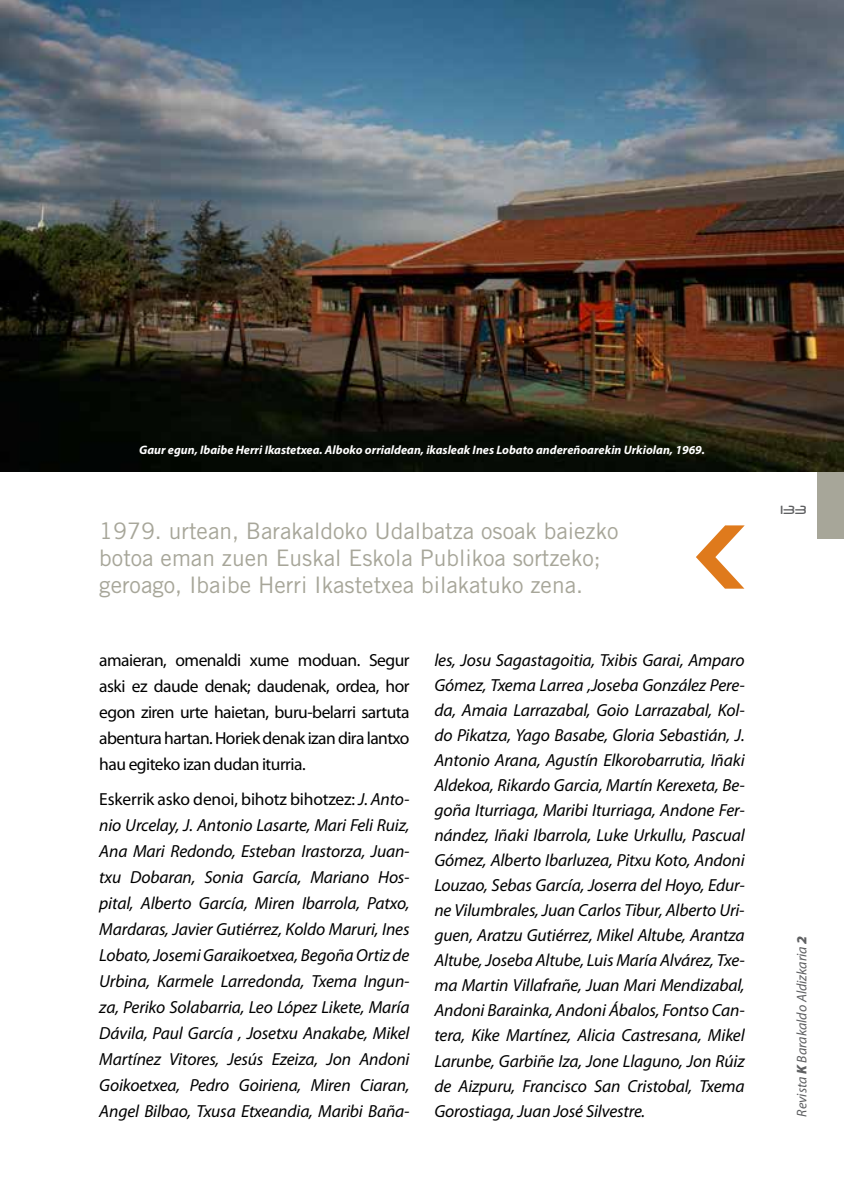
<style>
.page{position:relative;width:844px;height:1191px;background:#fff}
.page>*{position:absolute;margin:0;border:0;box-sizing:border-box;transform-origin:0 0}
.t1{font:22.75px/27.3px "Trade Gothic";color:#a7a699}
.t2{font:italic 17.5px/25px "Myriad Pro";letter-spacing:-.01em;color:#000;text-align:justify}
.t3{font:17.5px/25.9px "Myriad Pro";letter-spacing:-.03em;color:#000;text-align:justify}
.t4{font:italic 14px "Myriad Pro";color:#5f6062}
.t5{font:14px "Neuropol";color:#5f6062}
.t6{font:italic 700 12.25px "Myriad Pro";color:#fff}
.s1{font-style:normal}
.s2{font-weight:900}
</style>
<div class="page">
<div style="left:817px;top:471px;width:26px;height:67px;background:#a7a699"></div>
<img style="left:0;top:0;width:843px;height:471px">
<svg style="left:696px;top:525px;width:48px;height:63px"></svg>
<p class="t6" style="left:139px;top:442px;width:567px">Gaur egun, Ibaibe Herri Ikastetxea. Alboko orrialdean, ikasleak Ines Lobato andereñoarekin Urkiolan, 1969.</p>
<h1 class="t1" style="left:99px;top:516px;width:520px">1979. urtean, Barakaldoko Udalbatza osoak baiezko botoa eman zuen Euskal Eskola Publikoa sortzeko; geroago, Ibaibe Herri Ikastetxea bilakatuko zena.</h1>
<p class="t3" style="left:99px;top:646px;width:312px">amaieran, omenaldi xume moduan. Segur aski ez daude denak; daudenak, ordea, hor egon ziren urte haietan, buru-belarri sartuta abentura hartan. Horiek denak izan dira lantxo hau egiteko izan dudan iturria.</p>
<p class="t2" style="left:99px;top:786px;width:312px;line-height:25.9px"><span class="s1">Eskerrik asko denoi, bihotz bihotzez:</span> J. Anto&shy;nio Urcelay, J. Antonio Lasarte, Mari Feli Ruiz, Ana Mari Redondo, Esteban Irastorza, Juan&shy;txu Dobaran, Sonia García, Mariano Hos&shy;pital, Alberto García, Miren Ibarrola, Patxo, Mardaras, Javier Gutiérrez, Koldo Maruri, Ines Lobato, Josemi Garaikoetxea, Begoña Ortiz de Urbina, Karmele Larredonda, Txema Ingun&shy;za, Periko Solabarria, Leo López Likete, María Dávila, Paul García , Josetxu Anakabe, Mikel Martínez Vitores, Jesús Ezeiza, Jon Andoni Goikoetxea, Pedro Goiriena, Miren Ciaran, Angel Bilbao, Txusa Etxeandia, Maribi Baña-</p>
<p class="t2" style="left:434px;top:647px;width:312px">les, Josu Sagastagoitia, Txibis Garai, Amparo Gómez, Txema Larrea ,Joseba González Pere&shy;da, Amaia Larrazabal, Goio Larrazabal, Kol&shy;do Pikatza, Yago Basabe, Gloria Sebastián, J.<br>Antonio Arana, Agustín Elkorobarrutia, Iñaki Aldekoa, Rikardo Garcia, Martín Kerexeta, Be&shy;goña Iturriaga, Maribi Iturriaga, Andone Fer&shy;nández, Iñaki Ibarrola, Luke Urkullu, Pascual Gómez, Alberto Ibarluzea, Pitxu Koto, Andoni Louzao, Sebas García, Joserra del Hoyo, Edur&shy;ne Vilumbrales, Juan Carlos Tibur, Alberto Uri&shy;guen, Aratzu Gutiérrez, Mikel Altube, Arantza Altube, Joseba Altube, Luis María Alvárez, Txe&shy;ma Martin Villafrañe, Juan Mari Mendizabal, Andoni Barainka, Andoni Ábalos, Fontso Can&shy;tera, Kike Martínez, Alicia Castresana, Mikel Larunbe, Garbiñe Iza, Jone Llaguno, Jon Rúiz de Aizpuru, Francisco San Cristobal, Txema Gorostiaga, Juan José Silvestre.</p>
<p class="t5" style="left:780px;top:502px;width:27px">133</p>
<p class="t4" style="left:793px;top:1116px;width:182px;rotate:-90deg">Revista <span class="s2">K</span> Barakaldo Aldizkaria <span class="s2">2</span></p>
</div>
